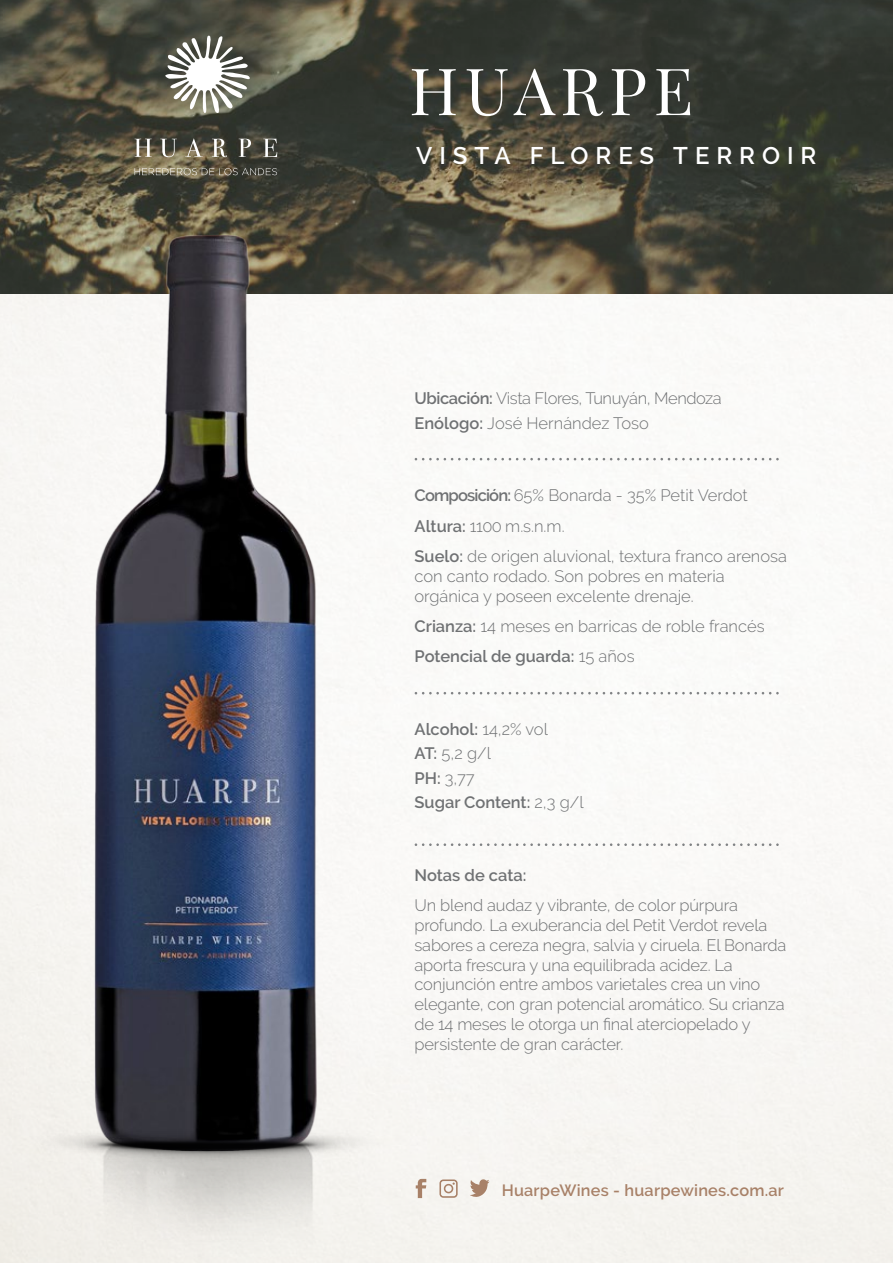
<style>
.page{position:relative;width:893px;height:1263px;background:#fff}
.page>*{position:absolute;margin:0;border:0;box-sizing:border-box;transform-origin:0 0}
.t1{font:65.1px "Playfair Display";letter-spacing:.1em;color:#fff}
.t2{font:600 24px "Raleway";letter-spacing:.29em;color:#fff}
.t3{font:300 16.5px/19.8px "Raleway";letter-spacing:-.01em;color:#6f7173}
.t4{font:600 16.5px/24.3px "Raleway";color:#6f7173}
.t5{font:600 16.35px "Raleway";letter-spacing:.015em;color:#a88168}
.s1{font-weight:600}
.s2{font-weight:300}
</style>
<div class="page">
<img style="left:0;top:0;width:893px;height:294px">
<svg style="left:415px;top:458px;width:364px;height:2px"></svg>
<svg style="left:415px;top:692px;width:364px;height:2px"></svg>
<svg style="left:415px;top:843px;width:364px;height:3px"></svg>
<svg style="left:455px;top:1179px;width:3px;height:19px"></svg>
<svg style="left:469px;top:1179px;width:21px;height:19px"></svg>
<img style="left:81px;top:222px;width:252px;height:833px">
<img style="left:0;top:1055px;width:455px;height:208px">
<svg style="left:135px;top:139px;width:17px;height:18px"></svg>
<svg style="left:160px;top:139px;width:17px;height:18px"></svg>
<svg style="left:185px;top:138px;width:18px;height:19px"></svg>
<svg style="left:212px;top:139px;width:15px;height:18px"></svg>
<svg style="left:239px;top:139px;width:12px;height:18px"></svg>
<svg style="left:263px;top:139px;width:14px;height:18px"></svg>
<svg style="left:165px;top:35px;width:85px;height:78px"></svg>
<svg style="left:135px;top:168px;width:142px;height:7px"></svg>
<h1 class="t1" style="left:409px;top:40px;width:286px">HUARPE</h1>
<h2 class="t2" style="left:416px;top:142px;width:402px">VISTA FLORES TERROIR</h2>
<p class="t3" style="left:415px;top:386px;width:309px;line-height:24.3px"><span class="s1">Ubicación:</span> Vista Flores, Tunuyán, Mendoza<br><span class="s1">Enólogo:</span> José Hernández Toso</p>
<p class="t3" style="left:415px;top:480px;width:374px;line-height:30.3px"><span class="s1">Composición:</span> 65% Bonarda - 35% Petit Verdot<br><span class="s1">Altura:</span> 1100 m.s.n.m.<br><span class="s1">Suelo:</span> de origen aluvional, textura franco arenosa</p>
<p class="t3" style="left:415px;top:566px;width:312px">con canto rodado. Son pobres en materia orgánica y poseen excelente drenaje.</p>
<p class="t3" style="left:415px;top:611px;width:352px;line-height:30.3px"><span class="s1">Crianza:</span> 14 meses en barricas de roble francés<br><span class="s1">Potencial de guarda:</span> 15 años</p>
<p class="t4" style="left:415px;top:717px;width:171px">Alcohol: <span class="s2">14,2% vol<br></span>AT: <span class="s2">5,2 g/l<br></span>PH: <span class="s2">3,77<br></span>Sugar Content: <span class="s2">2,3 g/l</span></p>
<p class="t4" style="left:415px;top:863px;width:113px">Notas de cata:</p>
<p class="t3" style="left:415px;top:895px;width:373px">Un blend audaz y vibrante, de color púrpura profundo. La exuberancia del Petit Verdot revela sabores a cereza negra, salvia y ciruela. El Bonarda aporta frescura y una equilibrada acidez. La conjunción entre ambos varietales crea un vino elegante, con gran potencial aromático. Su crianza de 14 meses le otorga un final aterciopelado y persistente de gran carácter.</p>
<p class="t5" style="left:502px;top:1181px;width:284px">HuarpeWines - huarpewines.com.ar</p>
</div>
